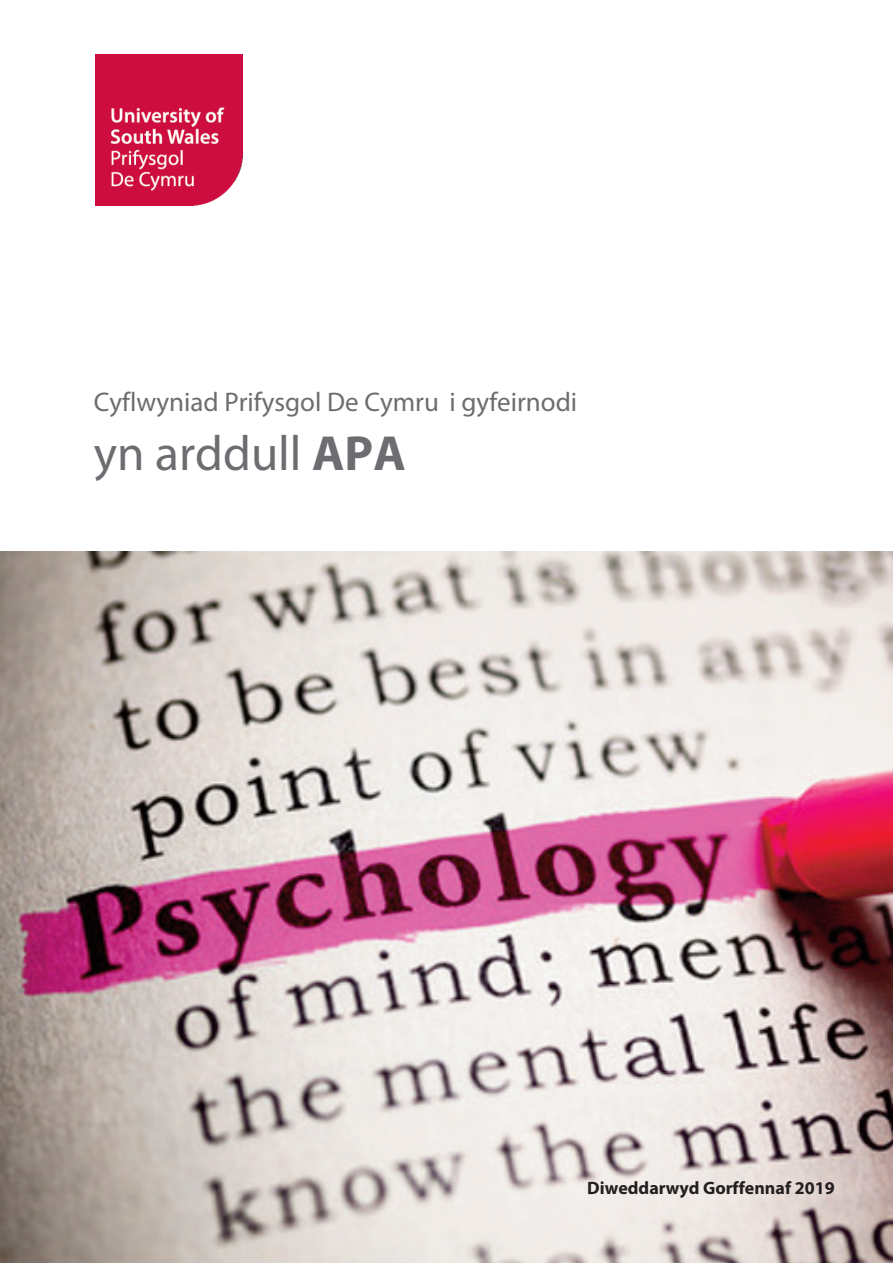
<style>
.page{position:relative;width:893px;height:1263px;background:#fff}
.page>*{position:absolute;margin:0;border:0;box-sizing:border-box;transform-origin:0 0}
.t1{font:49.5px "Myriad Pro";color:#6c6d70}
.t2{font:27px "Myriad Pro";color:#6c6d70}
.t3{font:700 18px "Myriad Pro";color:#231f20}
.s1{font-weight:700}
</style>
<div class="page">
<img style="left:0;top:551px;width:893px;height:712px">
<img style="left:96px;top:54px;width:146px;height:151px">
<p class="t2" style="left:94px;top:385px;width:485px">Cyflwyniad Prifysgol De Cymru i gyfeirnodi</p>
<h1 class="t1" style="left:94px;top:423px;width:313px">yn arddull <span class="s1">APA</span></h1>
<p class="t3" style="left:587px;top:1176px;width:249px">Diweddarwyd Gorffennaf 2019</p>
</div>
